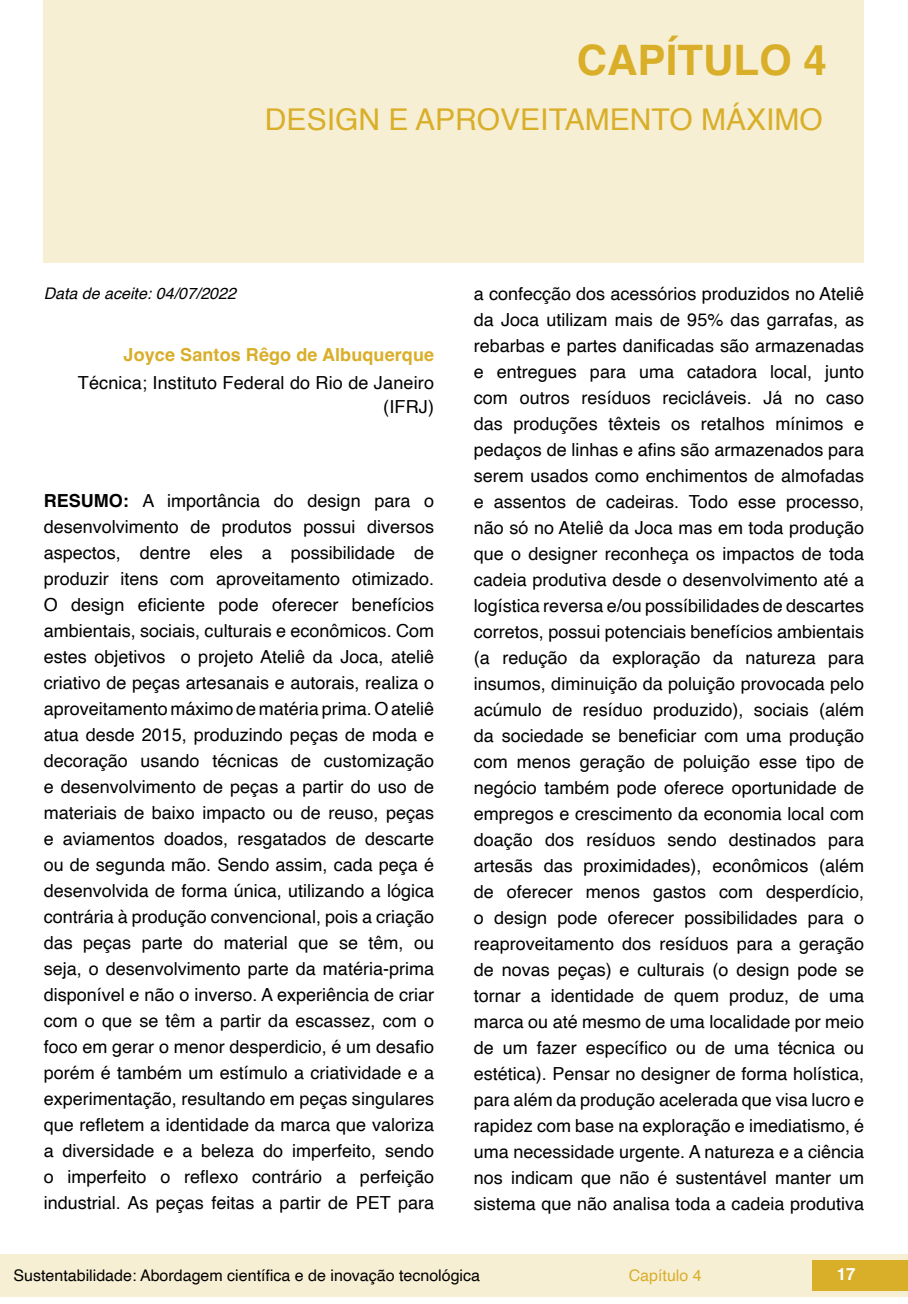
<style>
.page{position:relative;width:908px;height:1304px;background:#fff}
.page>*{position:absolute;margin:0;border:0;box-sizing:border-box;transform-origin:0 0}
.t1{font:700 42px "Helvetica";color:#d9ae29}
.t2{font:30px "Helvetica";color:#d9ae29}
.t3{font:18px/26px "Helvetica";color:#000;text-align:justify}
.t4{font:700 18px "Helvetica";letter-spacing:.005em;color:#d9ae29}
.t5{font:700 16.8px "Helvetica";color:#fff}
.t6{font:16px "Helvetica";color:#000}
.t7{font:italic 16px "Helvetica";color:#000}
.t8{font:16px "Helvetica";color:#d9ae29}
.s1{font-weight:700}
</style>
<div class="page">
<div style="left:0;top:1254px;width:906px;height:43px;background:#f7efd4"></div>
<div style="left:812px;top:1261px;width:95px;height:30px;background:#d9ae29"></div>
<div style="left:44px;top:0;width:819px;height:263px;background:#f7efd4"></div>
<h1 class="t1" style="left:576px;top:35px;width:251px">CAPÍTULO 4</h1>
<h2 class="t2" style="left:265px;top:96px;width:559px">DESIGN E APROVEITAMENTO MÁXIMO</h2>
<p class="t7" style="left:44px;top:280px;width:194px">Data de aceite: 04/07/2022</p>
<p class="t4" style="left:124px;top:344px;width:312px">Joyce Santos Rêgo de Albuquerque</p>
<p class="t3" style="left:78px;top:371px;width:357px;line-height:24px;text-align:right">Técnica; Instituto Federal do Rio de Janeiro (IFRJ)</p>
<p class="t3" style="left:44px;top:488px;width:392px"><span class="s1">RESUMO:</span> A importância do design para o desenvolvimento de produtos possui diversos aspectos, dentre eles a possibilidade de produzir itens com aproveitamento otimizado.<br>O design eficiente pode oferecer benefícios ambientais, sociais, culturais e econômicos. Com estes objetivos o projeto Ateliê da Joca, ateliê criativo de peças artesanais e autorais, realiza o aproveitamento máximo de matéria prima. O ateliê atua desde 2015, produzindo peças de moda e decoração usando técnicas de customização e desenvolvimento de peças a partir do uso de materiais de baixo impacto ou de reuso, peças e aviamentos doados, resgatados de descarte ou de segunda mão. Sendo assim, cada peça é desenvolvida de forma única, utilizando a lógica contrária à produção convencional, pois a criação das peças parte do material que se têm, ou seja, o desenvolvimento parte da matéria-prima disponível e não o inverso. A experiência de criar com o que se têm a partir da escassez, com o foco em gerar o menor desperdicio, é um desafio porém é também um estímulo a criatividade e a experimentação, resultando em peças singulares que refletem a identidade da marca que valoriza a diversidade e a beleza do imperfeito, sendo o imperfeito o reflexo contrário a perfeição industrial. As peças feitas a partir de PET para</p>
<p class="t3" style="left:473px;top:281px;width:392px">a confecção dos acessórios produzidos no Ateliê da Joca utilizam mais de 95% das garrafas, as rebarbas e partes danificadas são armazenadas e entregues para uma catadora local, junto com outros resíduos recicláveis. Já no caso das produções têxteis os retalhos mínimos e pedaços de linhas e afins são armazenados para serem usados como enchimentos de almofadas e assentos de cadeiras. Todo esse processo, não só no Ateliê da Joca mas em toda produção que o designer reconheça os impactos de toda cadeia produtiva desde o desenvolvimento até a logística reversa e/ou possíbilidades de descartes corretos, possui potenciais benefícios ambientais (a redução da exploração da natureza para insumos, diminuição da poluição provocada pelo acúmulo de resíduo produzido), sociais (além da sociedade se beneficiar com uma produção com menos geração de poluição esse tipo de negócio também pode oferece oportunidade de empregos e crescimento da economia local com doação dos resíduos sendo destinados para artesãs das proximidades), econômicos (além de oferecer menos gastos com desperdício, o design pode oferecer possibilidades para o reaproveitamento dos resíduos para a geração de novas peças) e culturais (o design pode se tornar a identidade de quem produz, de uma marca ou até mesmo de uma localidade por meio de um fazer específico ou de uma técnica ou estética). Pensar no designer de forma holística, para além da produção acelerada que visa lucro e rapidez com base na exploração e imediatismo, é uma necessidade urgente. A natureza e a ciência nos indicam que não é sustentável manter um sistema que não analisa toda a cadeia produtiva</p>
<p class="t6" style="left:14px;top:1263px;width:468px">Sustentabilidade: Abordagem científica e de inovação tecnológica</p>
<p class="t8" style="left:628px;top:1263px;width:74px">Capítulo 4</p>
<p class="t5" style="left:836px;top:1264px;width:20px">17</p>
</div>
